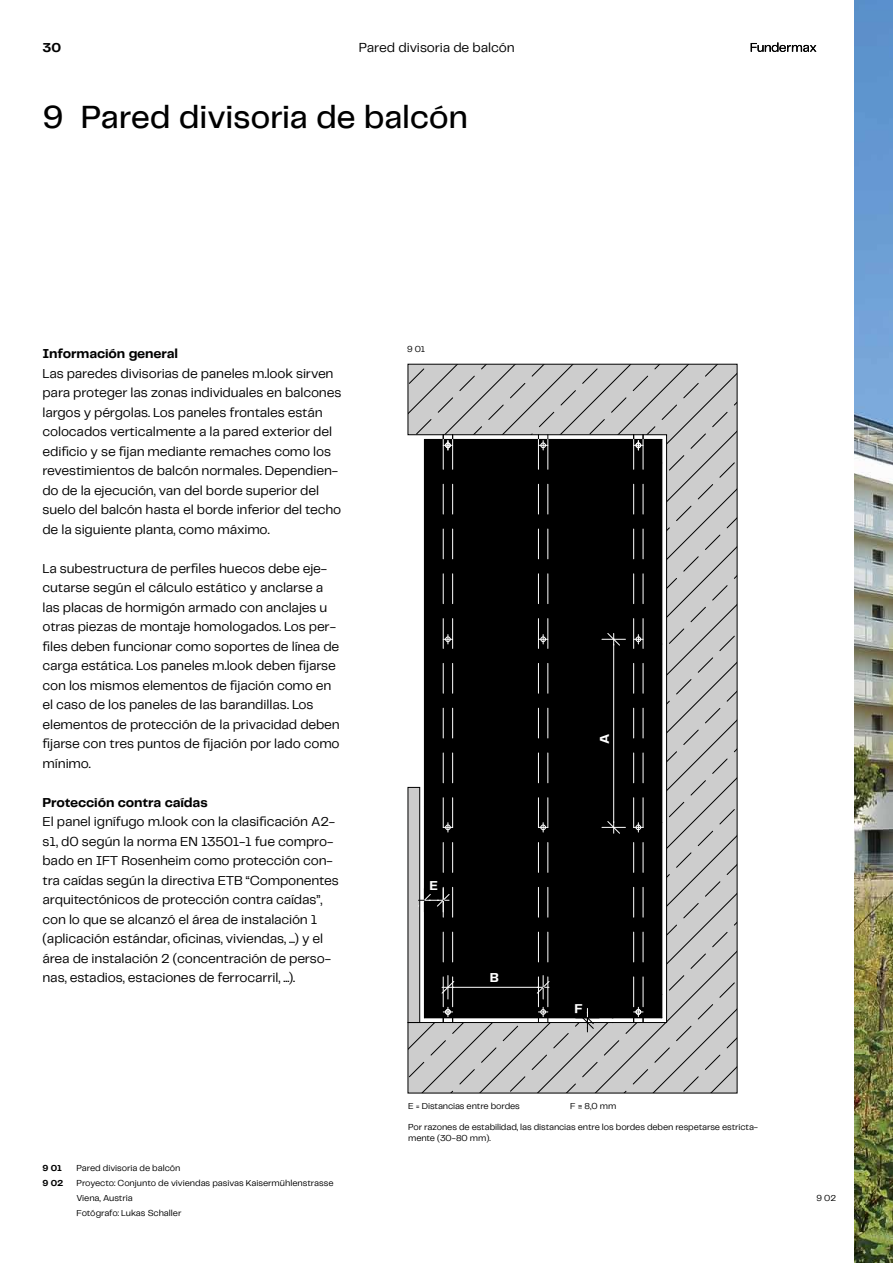
<style>
.page{position:relative;width:893px;height:1263px;background:#fff}
.page>*{position:absolute;margin:0;border:0;box-sizing:border-box;transform-origin:0 0}
.t1{font:500 33px "Telegraf";letter-spacing:-.01em;color:#000}
.t2{font:13.5px/19.5px "Telegraf";letter-spacing:-.01em;color:#000}
.t3{font:700 13.5px "Telegraf";letter-spacing:-.01em;color:#000}
.t4{font:700 13.5px "Telegraf";color:#fff}
.t5{font:9px/15px "Telegraf";letter-spacing:-.01em;color:#000}
.t6{font:700 9px "Telegraf";color:#000}
</style>
<div class="page">
<svg style="left:751px;top:43px;width:65px;height:9px"></svg>
<svg style="left:408px;top:364px;width:329px;height:729px;background:#575757"></svg>
<img style="left:855px;top:0;width:38px;height:1263px">
<p class="t3" style="left:43px;top:38px;width:20px">30</p>
<p class="t2" style="left:359px;top:37px;width:157px">Pared divisoria de balcón</p>
<h1 class="t1" style="left:43px;top:94px;width:427px">9 Pared divisoria de balcón</h1>
<p class="t3" style="left:43px;top:344px;width:137px">Información general</p>
<p class="t2" style="left:43px;top:363px;width:300px">Las paredes divisorias de paneles m.look sirven para proteger las zonas individuales en balcones largos y pérgolas. Los paneles frontales están colocados verticalmente a la pared exterior del edificio y se fijan mediante remaches como los revestimientos de balcón normales. Dependien&shy;do de la ejecución, van del borde superior del suelo del balcón hasta el borde inferior del techo de la siguiente planta, como máximo.</p>
<p class="t2" style="left:43px;top:558px;width:299px">La subestructura de perfiles huecos debe eje&shy;cutarse según el cálculo estático y anclarse a las placas de hormigón armado con anclajes u otras piezas de montaje homologados. Los per&shy;files deben funcionar como soportes de línea de carga estática. Los paneles m.look deben fijarse con los mismos elementos de fijación como en el caso de los paneles de las barandillas. Los elementos de protección de la privacidad deben fijarse con tres puntos de fijación por lado como mínimo.</p>
<p class="t3" style="left:43px;top:793px;width:167px">Protección contra caídas</p>
<p class="t2" style="left:43px;top:811px;width:298px">El panel ignífugo m.look con la clasificación A2- s1, d0 según la norma EN 13501-1 fue compro&shy;bado en IFT Rosenheim como protección con&shy;tra caídas según la directiva ETB “Componentes arquitectónicos de protección contra caídas”, con lo que se alcanzó el área de instalación 1 (aplicación estándar, oficinas, viviendas, ...) y el área de instalación 2 (concentración de perso&shy;nas, estadios, estaciones de ferrocarril, ...).</p>
<p class="t6" style="left:43px;top:1162px;width:21px">9 01</p>
<p class="t5" style="left:77px;top:1160px;width:105px">Pared divisoria de balcón</p>
<p class="t6" style="left:43px;top:1177px;width:22px">9 02</p>
<p class="t5" style="left:77px;top:1175px;width:259px">Proyecto: Conjunto de viviendas pasivas Kaisermühlenstrasse<br>Viena, Austria<br>Fotógrafo: Lukas Schaller</p>
<p class="t5" style="left:407px;top:341px;width:19px">9 01</p>
<p class="t4" style="left:429px;top:876px;width:10px">E</p>
<p class="t4" style="left:490px;top:968px;width:11px">B</p>
<p class="t4" style="left:595px;top:744px;width:12px;rotate:-90deg">A</p>
<p class="t4" style="left:574px;top:999px;width:10px">F</p>
<p class="t5" style="left:408px;top:1098px;width:113px">E = Distancias entre bordes</p>
<p class="t5" style="left:570px;top:1098px;width:48px">F≥8,0mm</p>
<p class="t5" style="left:408px;top:1122px;width:351px;line-height:10.8px">Por razones de estabilidad, las distancias entre los bordes deben respetarse estricta&shy;mente (30-80 mm).</p>
<p class="t5" style="left:816px;top:1190px;width:21px">9 02</p>
</div>
